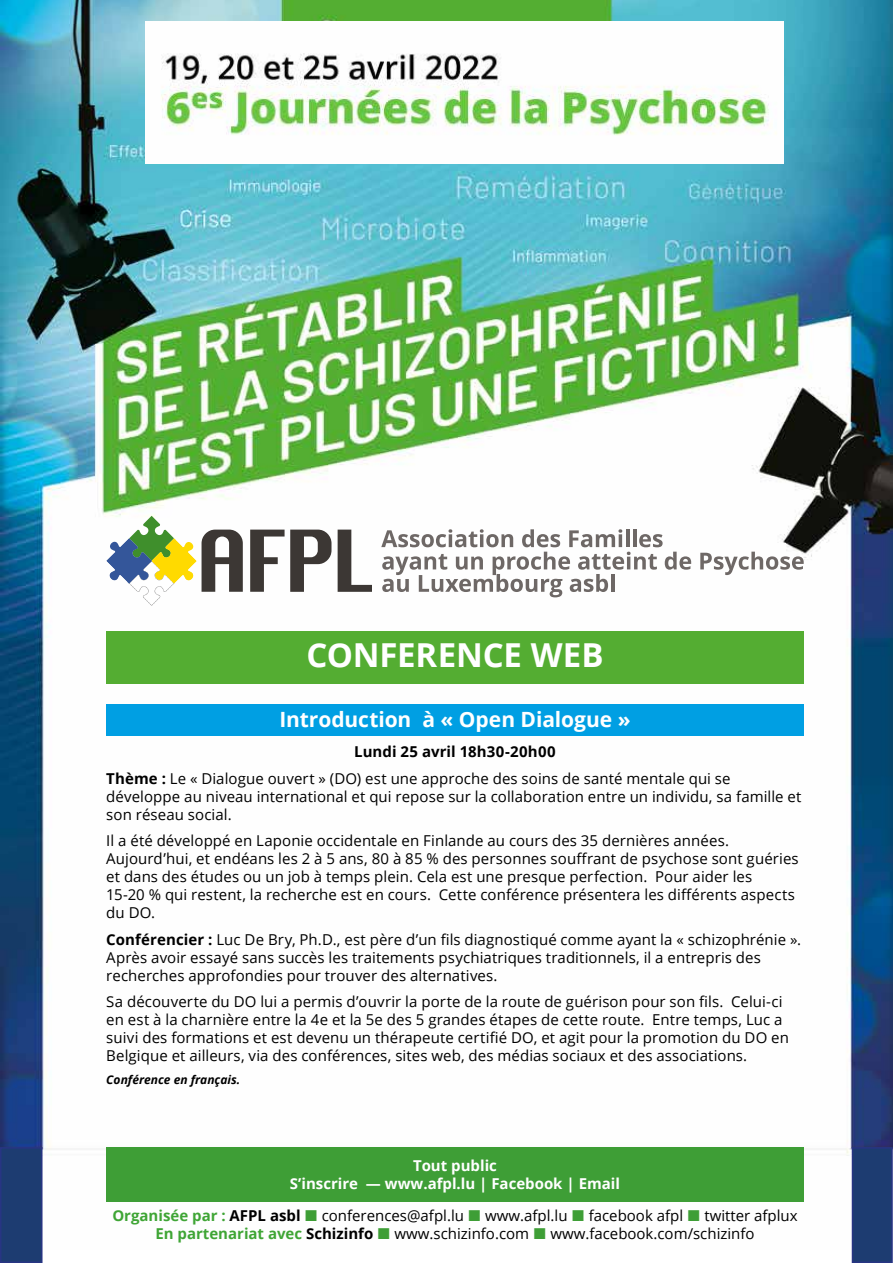
<style>
.page{position:relative;width:893px;height:1263px;background:#fff}
.page>*{position:absolute;margin:0;border:0;box-sizing:border-box;transform-origin:0 0}
.t1{font:700 33px "Open Sans";letter-spacing:-.005em;color:#fff}
.t2{font:700 21px "Open Sans";letter-spacing:-.005em;color:#fff}
.t3{font:15px/18px "Open Sans";letter-spacing:.005em;color:#000}
.t4{font:700 15px/18px "Open Sans";color:#fff;text-align:center}
.t5{font:700 15px "Open Sans";color:#3fa535}
.t6{font:italic 700 12px "Open Sans";color:#000}
.s1{font-weight:700}
.s2{color:#000}
</style>
<div class="page">
<img style="left:0;top:0;width:892px;height:1249px">
<div style="left:106px;top:704px;width:698px;height:32px;background:#009fe3"></div>
<div style="left:106px;top:1147px;width:698px;height:55px;background:#3e9e36"></div>
<div style="left:1px;top:1148px;width:41px;height:114px;background:#1d3c71"></div>
<div style="left:0;top:1147px;width:43px;height:116px;border:2px solid #283583"></div>
<div style="left:852px;top:1148px;width:40px;height:114px;background:#1d3c71"></div>
<div style="left:852px;top:1147px;width:41px;height:116px;border:2px solid #283583"></div>
<div style="left:106px;top:631px;width:698px;height:52px;background:#54ad32"></div>
<img style="left:146px;top:21px;width:638px;height:143px">
<svg style="left:106px;top:516px;width:90px;height:90px"></svg>
<svg style="left:202px;top:530px;width:41px;height:62px"></svg>
<svg style="left:250px;top:530px;width:81px;height:62px"></svg>
<svg style="left:338px;top:530px;width:34px;height:62px"></svg>
<svg style="left:700px;top:552px;width:104px;height:23px"></svg>
<svg style="left:381px;top:529px;width:310px;height:68px"></svg>
<hr style="left:611px;top:574px;width:3px;height:18px;background:#6e6866">
<svg style="left:306px;top:1209px;width:11px;height:11px"></svg>
<svg style="left:469px;top:1209px;width:11px;height:11px"></svg>
<svg style="left:573px;top:1209px;width:11px;height:11px"></svg>
<svg style="left:688px;top:1209px;width:11px;height:11px"></svg>
<svg style="left:379px;top:1227px;width:10px;height:11px"></svg>
<svg style="left:534px;top:1227px;width:11px;height:11px"></svg>
<h1 class="t1" style="left:306px;top:632px;width:299px">CONFERENCE web</h1>
<h2 class="t2" style="left:279px;top:704px;width:353px">Introduction à « Open Dialogue »</h2>
<p class="t3" style="left:106px;top:738px;width:626px;line-height:26.5px;text-indent:248px"><span class="s1">Lundi 25 avril 18h30-20h00<br>Thème :</span> Le « Dialogue ouvert » (DO) est une approche des soins de santé mentale qui se</p>
<p class="t3" style="left:106px;top:787px;width:697px">développe au niveau international et qui repose sur la collaboration entre un individu, sa famille et son réseau social.</p>
<p class="t3" style="left:106px;top:831px;width:694px">Il a été développé en Laponie occidentale en Finlande au cours des 35 dernières années.<br>Aujourd’hui, et endéans les 2 à 5 ans, 80 à 85 % des personnes souffrant de psychose sont guéries et dans des études ou un job à temps plein. Cela est une presque perfection. Pour aider les<br>15-20 % qui restent, la recherche est en cours. Cette conférence présentera les différents aspects du DO.</p>
<p class="t3" style="left:106px;top:930px;width:696px"><span class="s1">Conférencier :</span> Luc De Bry, Ph.D., est père d’un fils diagnostiqué comme ayant la « schizophrénie ».<br>Après avoir essayé sans succès les traitements psychiatriques traditionnels, il a entrepris des recherches approfondies pour trouver des alternatives.</p>
<p class="t3" style="left:106px;top:993px;width:684px">Sa découverte du DO lui a permis d’ouvrir la porte de la route de guérison pour son fils. Celui-ci en est à la charnière entre la 4e et la 5e des 5 grandes étapes de cette route. Entre temps, Luc a suivi des formations et est devenu un thérapeute certifié DO, et agit pour la promotion du DO en Belgique et ailleurs, via des conférences, sites web, des médias sociaux et des associations.</p>
<p class="t6" style="left:106px;top:1071px;width:135px">Conférence en français.</p>
<p class="t4" style="left:290px;top:1156px;width:332px">Tout public<br>S’inscrire — www.afpl.lu | Facebook | Email</p>
<p class="t5" style="left:112px;top:1204px;width:190px">Organisée par : <span class="s2">AFPL asbl</span></p>
<p class="t3" style="left:322px;top:1206px;width:144px">conferences@afpl.lu</p>
<p class="t3" style="left:485px;top:1206px;width:84px">www.afpl.lu</p>
<p class="t3" style="left:589px;top:1206px;width:96px">facebook afpl</p>
<p class="t3" style="left:704px;top:1206px;width:95px">twitter afplux</p>
<p class="t5" style="left:155px;top:1222px;width:219px">En partenariat avec <span class="s2">Schizinfo</span></p>
<p class="t3" style="left:395px;top:1224px;width:136px">www.schizinfo.com</p>
<p class="t3" style="left:550px;top:1224px;width:206px">www.facebook.com/schizinfo</p>
</div>
